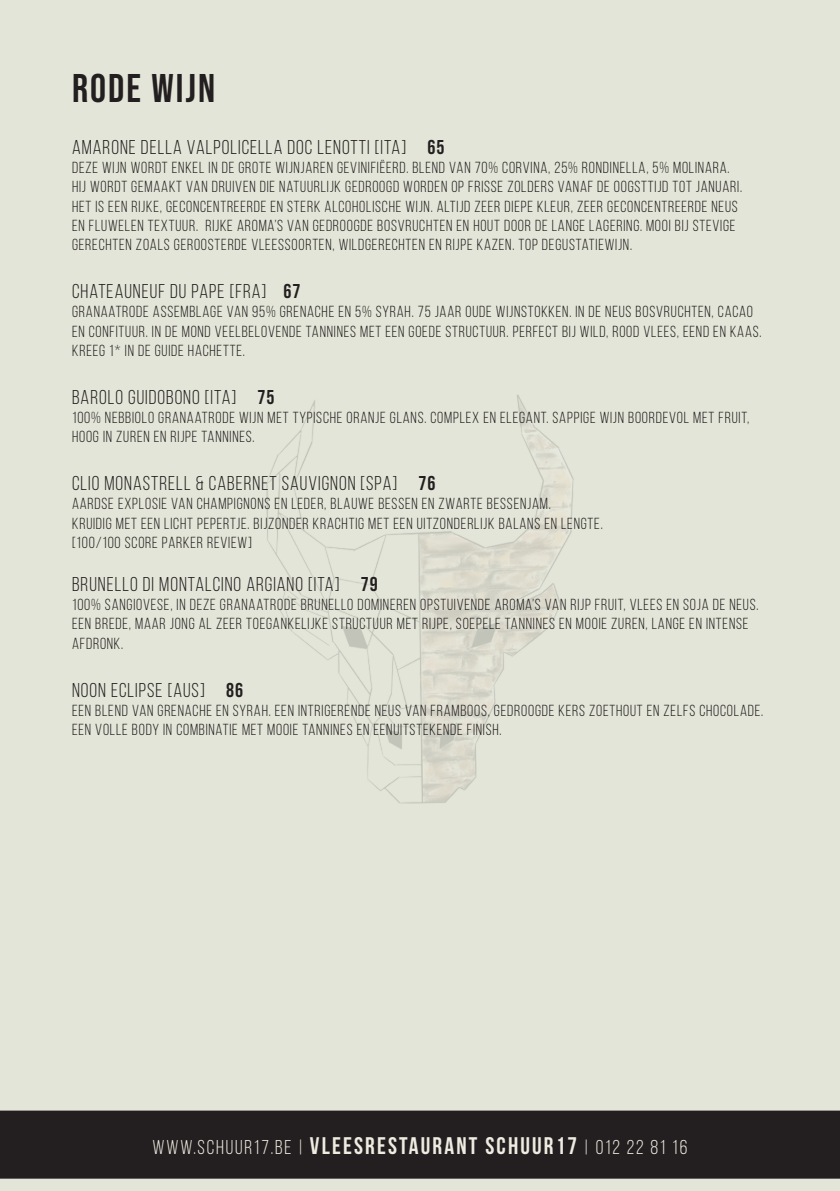
<style>
.page{position:relative;width:840px;height:1191px;background:#fff}
.page>*{position:absolute;margin:0;border:0;box-sizing:border-box;transform-origin:0 0}
.t1{font:40px "Bebas Neue";letter-spacing:.05em;color:#231f20}
.t2{font:20px "Bebas Neue";letter-spacing:.05em;color:#231f20}
.t3{font:20px "Bebas Neue";letter-spacing:.09em;color:#eeebe1}
.t4{font:16px/19.2px "Bebas Neue";letter-spacing:.05em;color:#231f20}
.s1{font-style:inherit}
.s2{font-weight:700;font-size:24px}
</style>
<div class="page">
<div style="left:0;top:0;width:839px;height:1191px;background:#e3e5d8"></div>
<div style="left:0;top:1110px;width:839px;height:68px;background:#231f20"></div>
<img style="left:264px;top:379px;width:312px;height:433px">
<p class="t1" style="left:72px;top:66px;width:144px">RODE WIJN</p>
<p class="t2" style="left:72px;top:136px;width:374px">AMARONE DELLA VALPOLICELLA DOC LENOTTI [ITA] <span class="s1">65</span></p>
<p class="t4" style="left:72px;top:158px;width:671px">DEZE WIJN WORDT ENKEL IN DE GROTE WIJNJAREN GEVINIFIËERD. BLEND VAN 70% CORVINA, 25% RONDINELLA, 5% MOLINARA.<br>HIJ WORDT GEMAAKT VAN DRUIVEN DIE NATUURLIJK GEDROOGD WORDEN OP FRISSE ZOLDERS VANAF DE OOGSTTIJD TOT JANUARI.<br>HET IS EEN RIJKE, GECONCENTREERDE EN STERK ALCOHOLISCHE WIJN. ALTIJD ZEER DIEPE KLEUR, ZEER GECONCENTREERDE NEUS EN FLUWELEN TEXTUUR. RIJKE AROMA’S VAN GEDROOGDE BOSVRUCHTEN EN HOUT DOOR DE LANGE LAGERING. MOOI BIJ STEVIGE GERECHTEN ZOALS GEROOSTERDE VLEESSOORTEN, WILDGERECHTEN EN RIJPE KAZEN. TOP DEGUSTATIEWIJN.</p>
<p class="t2" style="left:72px;top:280px;width:230px">CHATEAUNEUF DU PAPE [FRA] <span class="s1">67</span></p>
<p class="t4" style="left:72px;top:302px;width:690px">GRANAATRODE ASSEMBLAGE VAN 95% GRENACHE EN 5% SYRAH. 75 JAAR OUDE WIJNSTOKKEN. IN DE NEUS BOSVRUCHTEN, CACAO<br>EN CONFITUUR. IN DE MOND VEELBELOVENDE TANNINES MET EEN GOEDE STRUCTUUR. PERFECT BIJ WILD, ROOD VLEES, EEND EN KAAS.<br>KREEG 1* IN DE GUIDE HACHETTE.</p>
<p class="t2" style="left:72px;top:386px;width:204px">BAROLO GUIDOBONO [ITA] <span class="s1">75</span></p>
<p class="t4" style="left:72px;top:408px;width:678px">100% NEBBIOLO GRANAATRODE WIJN MET TYPISCHE ORANJE GLANS. COMPLEX EN ELEGANT. SAPPIGE WIJN BOORDEVOL MET FRUIT,<br>HOOG IN ZUREN EN RIJPE TANNINES.</p>
<p class="t2" style="left:72px;top:472px;width:365px">CLIO MONASTRELL &amp; CABERNET SAUVIGNON [SPA] <span class="s1">76</span></p>
<p class="t4" style="left:72px;top:494px;width:532px">AARDSE EXPLOSIE VAN CHAMPIGNONS EN LEDER, BLAUWE BESSEN EN ZWARTE BESSENJAM.<br>KRUIDIG MET EEN LICHT PEPERTJE. BIJZONDER KRACHTIG MET EEN UITZONDERLIJK BALANS EN LENGTE. [100/100 SCORE PARKER REVIEW]</p>
<p class="t2" style="left:72px;top:573px;width:307px">BRUNELLO DI MONTALCINO ARGIANO [ITA] <span class="s1">79</span></p>
<p class="t4" style="left:72px;top:595px;width:687px">100% SANGIOVESE, IN DEZE GRANAATRODE BRUNELLO DOMINEREN OPSTUIVENDE AROMA’S VAN RIJP FRUIT, VLEES EN SOJA DE NEUS.<br>EEN BREDE, MAAR JONG AL ZEER TOEGANKELIJKE STRUCTUUR MET RIJPE, SOEPELE TANNINES EN MOOIE ZUREN, LANGE EN INTENSE<br>AFDRONK.</p>
<p class="t2" style="left:72px;top:679px;width:172px">NOON ECLIPSE [AUS] <span class="s1">86</span></p>
<p class="t4" style="left:72px;top:700px;width:692px">EEN BLEND VAN GRENACHE EN SYRAH. EEN INTRIGERENDE NEUS VAN FRAMBOOS, GEDROOGDE KERS ZOETHOUT EN ZELFS CHOCOLADE.</p>
<p class="t4" style="left:72px;top:720px;width:430px">EEN VOLLE BODY IN COMBINATIE MET MOOIE TANNINES EN EENUITSTEKENDE FINISH.</p>
<p class="t3" style="left:152px;top:1136px;width:536px">WWW.SCHUUR17.BE | <span class="s2">VLEESRESTAURANT SCHUUR17</span> | 012 22 81 16</p>
</div>
